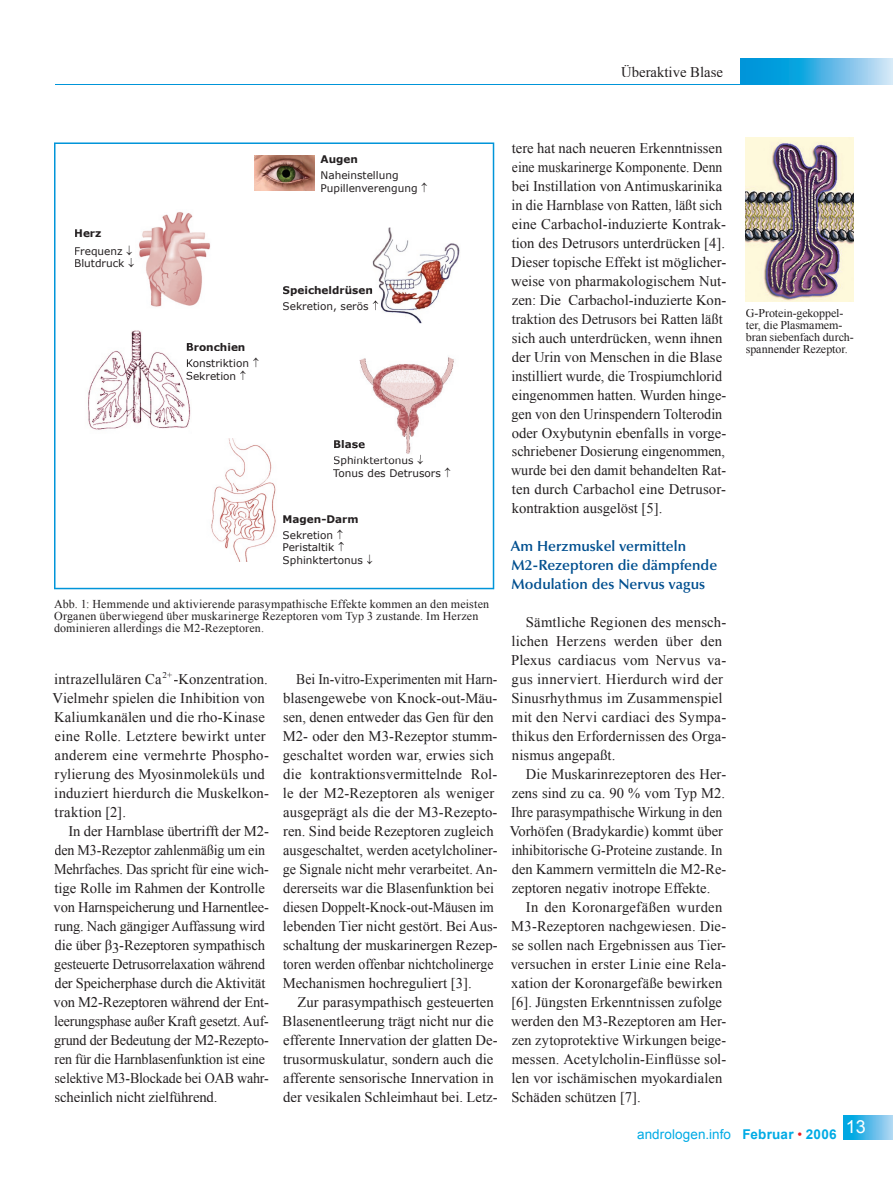
<style>
.page{position:relative;width:893px;height:1191px;background:#fff}
.page>*{position:absolute;margin:0;border:0;box-sizing:border-box;transform-origin:0 0}
.t1{font:18px "Arial";color:#fff}
.t2{font:14.7px/18.9px "Times New Roman";color:#231f20}
.t3{font:14.7px/18.9px "Times New Roman";color:#231f20;scale:.93 1}
.t4{font:600 14.7px/18.9px "Optima";color:#004f8f}
.t5{font:13.5px "Arial";letter-spacing:.005em;color:#00abe5}
.t6{font:12px/12px "Times New Roman";letter-spacing:.01em;color:#231f20}
.t7{font:10.5px/16.2px "Verdana";color:#231f20}
.t8{font:700 10.5px/16.2px "Verdana";color:#231f20}
.s1{font-weight:700}
.s2{font-weight:400}
.s3{color:#ee1d23}
</style>
<div class="page">
<div style="left:844px;top:1115px;width:49px;height:24px;background:linear-gradient(to right,#00a0e0,#b4d4f2)"></div>
<hr style="left:55px;top:84px;width:686px;height:1px;background:#0095d9">
<img style="left:746px;top:137px;width:108px;height:164px">
<svg style="left:54px;top:142px;width:440px;height:447px"></svg>
<img style="left:372px;top:228px;width:89px;height:96px">
<img style="left:202px;top:439px;width:81px;height:122px">
<img style="left:255px;top:155px;width:60px;height:35px">
<img style="left:85px;top:328px;width:107px;height:105px">
<img style="left:136px;top:210px;width:76px;height:98px">
<img style="left:355px;top:345px;width:103px;height:113px">
<svg style="left:355px;top:440px;width:10px;height:8px"></svg>
<img style="left:355px;top:456px;width:58px;height:2px">
<svg style="left:418px;top:455px;width:5px;height:3px"></svg>
<svg style="left:187px;top:343px;width:5px;height:8px"></svg>
<svg style="left:187px;top:359px;width:5px;height:21px"></svg>
<svg style="left:372px;top:286px;width:6px;height:24px"></svg>
<svg style="left:741px;top:58px;width:152px;height:27px;background:#4ab4e5"></svg>
<p class="t2" style="left:621px;top:62px;width:103px">Überaktive Blase</p>
<p class="t7" style="left:74px;top:224px;width:60px;line-height:18px"><span class="s1">Herz<br></span>Frequenz ↓</p>
<p class="t7" style="left:74px;top:255px;width:62px">Blutdruck ↓</p>
<p class="t8" style="left:320px;top:151px;width:39px">Augen</p>
<p class="t7" style="left:320px;top:169px;width:109px;line-height:12.6px">Naheinstellung<br>Pupillenverengung ↑</p>
<p class="t7" style="left:186px;top:338px;width:75px"><span class="s1">Bronchien<br></span>Konstriktion ↑</p>
<p class="t7" style="left:186px;top:367px;width:62px">Sekretion ↑</p>
<p class="t8" style="left:283px;top:281px;width:92px">Speicheldrüsen</p>
<p class="t7" style="left:283px;top:298px;width:88px">Sekretion, serös</p>
<p class="t7" style="left:333px;top:436px;width:92px"><span class="s1">Blase<br></span>Sphinktertonus ↓</p>
<p class="t7" style="left:333px;top:464px;width:119px">Tonus des Detrusors ↑</p>
<p class="t8" style="left:283px;top:510px;width:77px">Magen-Darm<br><span class="s2">Sekretion</span> ↑</p>
<p class="t7" style="left:283px;top:541px;width:92px;line-height:12.6px">Peristaltik ↑<br>Sphinktertonus ↓</p>
<p class="t6" style="left:54px;top:598px;width:437px">Abb. 1: Hemmende und aktivierende parasympathische Effekte kommen an den meisten<br>Organen überwiegend über muskarinerge Rezeptoren vom Typ 3 zustande. Im Herzen dominieren allerdings die M2-Rezeptoren.</p>
<p class="t2" style="left:53px;top:669px;width:218px">intrazellulären Ca<sup>2+</sup> -Konzentration.<br>Vielmehr spielen die Inhibition von Kaliumkanälen und die rho-Kinase eine Rolle. Letztere bewirkt unter anderem eine vermehrte Phospho&shy;rylierung des Myosinmoleküls und induziert hierdurch die Muskelkon&shy;traktion [2].</p>
<p class="t2" style="left:54px;top:821px;width:217px;text-indent:15px">In der Harnblase übertrifft der M2- den M3-Rezeptor zahlenmäßig um ein Mehrfaches. Das spricht für eine wich&shy;tige Rolle im Rahmen der Kontrolle von Harnspeicherung und Harnentlee&shy;rung. Nach gängiger Auffassung wird die über β3-Rezeptoren sympathisch gesteuerte Detrusorrelaxation während der Speicherphase durch die Aktivität von M2-Rezeptoren während der Ent&shy;leerungsphase außer Kraft gesetzt. Auf&shy;grund der Bedeutung der M2-Rezepto&shy;ren für die Harnblasenfunktion ist eine selektive M3-Blockade bei OAB wahr&shy;scheinlich nicht zielführend.</p>
<p class="t3" style="left:283px;top:669px;width:233px;text-indent:14px">Bei In-vitro-Experimenten mit Harn&shy;blasengewebe von Knock-out-Mäu&shy;sen, denen entweder das Gen für den M2- oder den M3-Rezeptor stumm&shy;geschaltet worden war, erwies sich die kontraktionsvermittelnde Rol&shy;le der M2-Rezeptoren als weniger ausgeprägt als die der M3-Rezepto&shy;ren. Sind beide Rezeptoren zugleich ausgeschaltet, werden acetylcholiner&shy;ge Signale nicht mehr verarbeitet. An&shy;dererseits war die Blasenfunktion bei diesen Doppelt-Knock-out-Mäusen im lebenden Tier nicht gestört. Bei Aus&shy;schaltung der muskarinergen Rezep&shy;toren werden offenbar nichtcholinerge Mechanismen hochreguliert [3].</p>
<p class="t2" style="left:283px;top:992px;width:216px;text-indent:15px">Zur parasympathisch gesteuerten Blasenentleerung trägt nicht nur die efferente Innervation der glatten De&shy;trusormuskulatur, sondern auch die afferente sensorische Innervation in der vesikalen Schleimhaut bei. Letz-</p>
<p class="t2" style="left:511px;top:138px;width:217px">tere hat nach neueren Erkenntnissen eine muskarinerge Komponente. Denn bei Instillation von Antimuskarinika in die Harnblase von Ratten, läßt sich eine Carbachol-induzierte Kontrak&shy;tion des Detrusors unterdrücken [4].<br>Dieser topische Effekt ist möglicher&shy;weise von pharmakologischem Nut&shy;zen: Die Carbachol-induzierte Kon&shy;traktion des Detrusors bei Ratten läßt sich auch unterdrücken, wenn ihnen der Urin von Menschen in die Blase instilliert wurde, die Trospiumchlorid eingenommen hatten. Wurden hinge&shy;gen von den Urinspendern Tolterodin oder Oxybutynin ebenfalls in vorge&shy;schriebener Dosierung eingenommen, wurde bei den damit behandelten Rat&shy;ten durch Carbachol eine Detrusor&shy;kontraktion ausgelöst [5].</p>
<p class="t4" style="left:511px;top:537px;width:208px">Am Herzmuskel vermitteln<br>M2-Rezeptoren die dämpfende<br>Modulation des Nervus vagus</p>
<p class="t2" style="left:511px;top:612px;width:216px;text-indent:15px">Sämtliche Regionen des mensch&shy;lichen Herzens werden über den<br>Plexus cardiacus vom Nervus va&shy;gus innerviert. Hierdurch wird der<br>Sinusrhythmus im Zusammenspiel mit den Nervi cardiaci des Sympa&shy;thikus den Erfordernissen des Orga&shy;nismus angepaßt.</p>
<p class="t2" style="left:510px;top:764px;width:218px;text-indent:16px">Die Muskarinrezeptoren des Her&shy;zens sind zu ca. 90 % vom Typ M2.<br>Ihre parasympathische Wirkung in den Vorhöfen (Bradykardie) kommt über inhibitorische G-Proteine zustande. In den Kammern vermitteln die M2-Re&shy;zeptoren negativ inotrope Effekte.</p>
<p class="t2" style="left:511px;top:897px;width:217px;text-indent:15px">In den Koronargefäßen wurden M3-Rezeptoren nachgewiesen. Die&shy;se sollen nach Ergebnissen aus Tier&shy;versuchen in erster Linie eine Rela&shy;xation der Koronargefäße bewirken [6]. Jüngsten Erkenntnissen zufolge werden den M3-Rezeptoren am Her&shy;zen zytoprotektive Wirkungen beige&shy;messen. Acetylcholin-Einflüsse sol&shy;len vor ischämischen myokardialen Schäden schützen [7].</p>
<p class="t6" style="left:746px;top:307px;width:110px">G-Protein-gekoppel&shy;ter, die Plasmamem&shy;bran siebenfach durch&shy;spannender Rezeptor.</p>
<p class="t1" style="left:858px;top:1115px;width:22px">13</p>
<p class="t5" style="left:637px;top:1125px;width:230px">andrologen.info <span class="s1">Februar</span> <span class="s3">•</span> <span class="s1">2006</span> <sup>13</sup></p>
</div>
